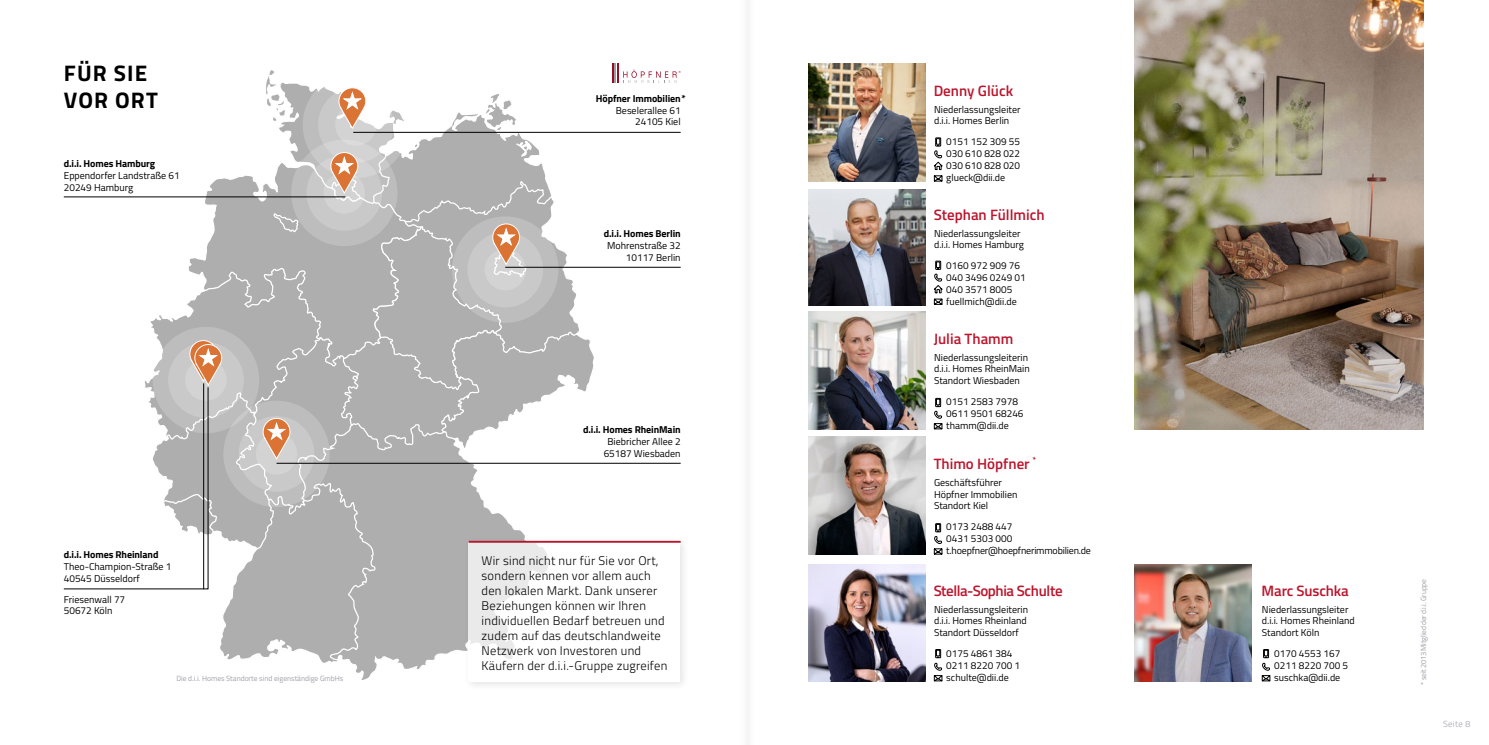
<style>
.page{position:relative;width:1489px;height:745px;background:#fff}
.page>*{position:absolute;margin:0;border:0;box-sizing:border-box;transform-origin:0 0}
.t1{font:700 22.5px/27px "Titillium Web";letter-spacing:.05em;color:#000}
.t2{font:600 15px "Titillium";color:#bb162d}
.t3{font:600 15px "Titillium";letter-spacing:-.03em;color:#bb162d}
.t4{font:300 12.5px/15px "Titillium Web";letter-spacing:.02em;color:#000}
.t5{font:10px/12px "Titillium";color:#000}
.t6{font:700 10px "Titillium";letter-spacing:-.01em;color:#000}
.t7{font:10px/12px "Titillium";letter-spacing:-.02em;color:#000}
.t8{font:300 8.75px "Titillium Web";letter-spacing:.04em;color:#a09fa9}
.t9{font:600 8.75px "Titillium";color:#bb162d}
.t10{font:7.5px "Titillium";color:#a09fa9}
</style>
<div class="page">
<svg style="left:355px;top:664px;width:71px;height:16px"></svg>
<hr style="left:505px;top:267px;width:175px;height:1px;background:#000">
<hr style="left:353px;top:132px;width:327px;height:1px;background:#000">
<hr style="left:276px;top:462px;width:404px;height:1px;background:#000">
<img style="left:1134px;top:564px;width:117px;height:116px">
<img style="left:1134px;top:0;width:289px;height:429px">
<img style="left:808px;top:436px;width:117px;height:118px">
<svg style="left:1261px;top:649px;width:9px;height:32px"></svg>
<svg style="left:933px;top:523px;width:9px;height:31px"></svg>
<img style="left:808px;top:190px;width:117px;height:115px">
<svg style="left:933px;top:260px;width:9px;height:45px"></svg>
<img style="left:808px;top:64px;width:117px;height:117px">
<svg style="left:933px;top:137px;width:9px;height:44px"></svg>
<div style="left:463px;top:535px;width:226px;height:156px;background:#000;opacity:.15"></div>
<div style="left:468px;top:540px;width:211px;height:140px;background:#fff"></div>
<hr style="left:468px;top:540px;width:212px;height:2px;background:#bb162d">
<svg style="left:612px;top:63px;width:68px;height:20px"></svg>
<svg style="left:63px;top:70px;width:533px;height:594px"></svg>
<img style="left:808px;top:564px;width:117px;height:116px">
<svg style="left:933px;top:649px;width:9px;height:32px"></svg>
<img style="left:808px;top:312px;width:117px;height:117px">
<svg style="left:933px;top:397px;width:9px;height:32px"></svg>
<hr style="left:203px;top:383px;width:1px;height:206px;background:#000">
<div style="left:738px;top:0;width:18px;height:744px;background:#fbfbfa"></div>
<h1 class="t1" style="left:64px;top:58px;width:95px">FÜR SIE<br>VOR ORT</h1>
<p class="t6" style="left:64px;top:156px;width:93px">d.i.i. Homes Hamburg</p>
<p class="t5" style="left:64px;top:169px;width:117px">Eppendorfer Landstraße 61<br>20249 Hamburg</p>
<p class="t6" style="left:64px;top:546px;width:96px">d.i.i. Homes Rheinland</p>
<p class="t5" style="left:64px;top:560px;width:109px">Theo-Champion-Straße 1<br>40545 Düsseldorf</p>
<p class="t5" style="left:64px;top:592px;width:63px;line-height:11.2px">Friesenwall 77<br>50672 Köln</p>
<p class="t10" style="left:176px;top:672px;width:168px">Die d.i.i. Homes Standorte sind eigenständige GmbHs</p>
<p class="t6" style="left:596px;top:91px;width:91px">Höpfner Immobilien*</p>
<p class="t5" style="left:615px;top:104px;width:66px;line-height:11.2px;text-align:right">Beselerallee 61<br>24105 Kiel</p>
<p class="t6" style="left:603px;top:226px;width:78px">d.i.i. Homes Berlin</p>
<p class="t5" style="left:607px;top:239px;width:75px;text-align:right">Mohrenstraße 32<br>10117 Berlin</p>
<p class="t6" style="left:583px;top:422px;width:99px">d.i.i. Homes RheinMain</p>
<p class="t5" style="left:603px;top:435px;width:78px;text-align:center">Biebricher Allee 2<br>65187 Wiesbaden</p>
<p class="t4" style="left:481px;top:551px;width:187px">Wir sind nicht nur für Sie vor Ort, sondern kennen vor allem auch den lokalen Markt. Dank unserer<br>Beziehungen können wir Ihren individuellen Bedarf betreuen und zudem auf das deutschlandweite<br>Netzwerk von Investoren und<br>Käufern der d.i.i.-Gruppe zugreifen</p>
<h2 class="t2" style="left:933px;top:80px;width:81px">Denny Glück</h2>
<p class="t5" style="left:934px;top:103px;width:88px;line-height:11.2px">Niederlassungsleiter d.i.i. Homes Berlin</p>
<p class="t5" style="left:946px;top:135px;width:75px;text-align:justify">0151 152 309 55<br>030 610 828 022<br>030 610 828 020 glueck@dii.de</p>
<h2 class="t2" style="left:933px;top:203px;width:112px">Stephan Füllmich</h2>
<p class="t5" style="left:934px;top:227px;width:91px;line-height:11.2px">Niederlassungsleiter d.i.i. Homes Hamburg</p>
<p class="t5" style="left:946px;top:258px;width:81px">0160 972 909 76<br>040 3496 0249 01<br>040 3571 8005 fuellmich@dii.de</p>
<h2 class="t2" style="left:933px;top:327px;width:81px">Julia Thamm</h2>
<p class="t5" style="left:934px;top:351px;width:97px;line-height:11.6px">Niederlassungsleiterin d.i.i. Homes RheinMain<br>Standort Wiesbaden</p>
<p class="t5" style="left:946px;top:395px;width:79px">0151 2583 7978<br>0611 9501 68246 thamm@dii.de</p>
<p class="t9" style="left:1032px;top:453px;width:5px">*</p>
<h2 class="t2" style="left:933px;top:452px;width:97px">Thimo Höpfner</h2>
<p class="t5" style="left:934px;top:476px;width:85px;line-height:11.2px">Geschäftsführer<br>Höpfner Immobilien<br>Standort Kiel</p>
<p class="t7" style="left:946px;top:520px;width:146px">0173 2488 447<br>0431 5303 000 t.hoepfner@hoepfnerimmobilien.de</p>
<h2 class="t3" style="left:933px;top:579px;width:131px">Stella-Sophia Schulte</h2>
<p class="t5" style="left:934px;top:602px;width:96px;line-height:11.6px">Niederlassungsleiterin d.i.i. Homes Rheinland<br>Standort Düsseldorf</p>
<p class="t5" style="left:946px;top:646px;width:75px">0175 4861 384<br>0211 8220 700 1 schulte@dii.de</p>
<h2 class="t2" style="left:1261px;top:579px;width:89px">Marc Suschka</h2>
<p class="t5" style="left:1261px;top:602px;width:94px;line-height:11.6px">Niederlassungsleiter d.i.i. Homes Rheinland<br>Standort Köln</p>
<p class="t5" style="left:1274px;top:646px;width:75px">0170 4553 167<br>0211 8220 700 5 suschka@dii.de</p>
<p class="t10" style="left:1417px;top:684px;width:107px;rotate:-90deg">* seit 2013 Mitglied der d.i.i. Gruppe</p>
<p class="t8" style="left:1442px;top:716px;width:29px">Seite 8</p>
</div>
